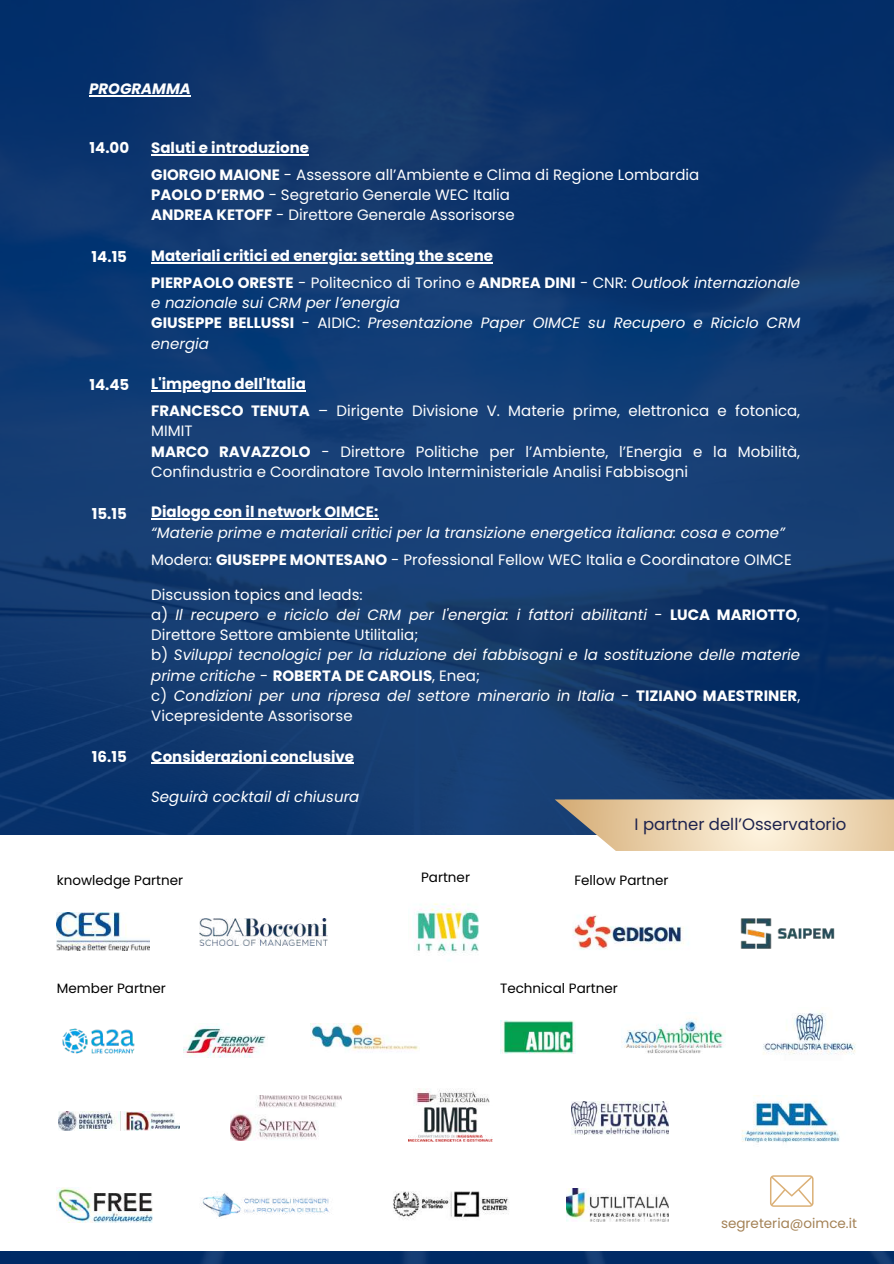
<style>
.page{position:relative;width:894px;height:1264px;background:#fff}
.page>*{position:absolute;margin:0;border:0;box-sizing:border-box;transform-origin:0 0}
.t1{font:16.5px "Poppins";color:#1e234d}
.t2{font:italic 15px/20.2px "Poppins";color:#fff}
.t3{font:15px/20.2px "Poppins";color:#fff}
.t4{font:700 15px/27px "Poppins";color:#fff}
.t5{font:italic 700 15px "Poppins";color:#fff}
.t6{font:13.5px "Poppins";color:#000}
.t7{font:13.5px "Poppins";color:#a48256}
.s1{font-weight:700}
.s2{font-weight:400}
.s3{font-weight:400;font-style:italic}
.s4{font-weight:700;font-style:normal}
.s5{font-style:normal}
</style>
<div class="page">
<img style="left:0;top:0;width:893px;height:1263px">
<div style="left:0;top:834px;width:893px;height:416px;background:#fff"></div>
<hr style="left:151px;top:154px;width:158px;height:1px;background:#fff">
<hr style="left:151px;top:262px;width:342px;height:1px;background:#fff">
<hr style="left:151px;top:390px;width:155px;height:1px;background:#fff">
<hr style="left:151px;top:518px;width:227px;height:1px;background:#fff">
<hr style="left:151px;top:762px;width:203px;height:2px;background:#fff">
<img style="left:57px;top:912px;width:92px;height:38px">
<img style="left:200px;top:918px;width:127px;height:27px">
<svg style="left:554px;top:799px;width:339px;height:52px;background:#e3d1b5"></svg>
<img style="left:572px;top:914px;width:112px;height:36px">
<img style="left:740px;top:918px;width:95px;height:31px">
<img style="left:183px;top:1026px;width:83px;height:31px">
<img style="left:310px;top:1023px;width:109px;height:29px">
<img style="left:413px;top:903px;width:66px;height:50px">
<img style="left:500px;top:1020px;width:75px;height:33px">
<img style="left:62px;top:1028px;width:73px;height:26px">
<img style="left:621px;top:1018px;width:103px;height:36px">
<img style="left:763px;top:1011px;width:93px;height:44px">
<img style="left:59px;top:1111px;width:120px;height:19px">
<img style="left:231px;top:1095px;width:110px;height:45px">
<img style="left:408px;top:1088px;width:84px;height:53px">
<img style="left:571px;top:1101px;width:97px;height:33px">
<img style="left:741px;top:1095px;width:99px;height:48px">
<img style="left:57px;top:1187px;width:96px;height:35px">
<img style="left:202px;top:1193px;width:128px;height:24px">
<img style="left:393px;top:1191px;width:116px;height:28px">
<img style="left:566px;top:1188px;width:102px;height:33px">
<svg style="left:770px;top:1175px;width:43px;height:31px"></svg>
<hr style="left:89px;top:95px;width:102px;height:1px;background:#fff">
<p class="t5" style="left:89px;top:78px;width:103px">PROGRAMMA</p>
<p class="t4" style="left:89px;top:134px;width:41px">14.00</p>
<p class="t4" style="left:92px;top:243px;width:37px">14.15</p>
<p class="t4" style="left:89px;top:371px;width:41px">14.45</p>
<p class="t4" style="left:92px;top:500px;width:36px">15.15</p>
<p class="t4" style="left:92px;top:743px;width:36px">16.15</p>
<p class="t3" style="left:151px;top:134px;width:549px;line-height:27px"><span class="s1">Saluti e introduzione<br>GIORGIO MAIONE</span> - Assessore all’Ambiente e Clima di Regione Lombardia</p>
<p class="t3" style="left:151px;top:185px;width:365px"><span class="s1">PAOLO D’ERMO</span> - Segretario Generale WEC Italia<br><span class="s1">ANDREA KETOFF</span> - Direttore Generale Assorisorse</p>
<p class="t4" style="left:151px;top:242px;width:650px">Materiali critici ed energia: setting the scene<br>PIERPAOLO ORESTE <span class="s2">- Politecnico di Torino e</span> ANDREA DINI <span class="s2">- CNR:</span> <span class="s3">Outlook internazionale</span></p>
<p class="t2" style="left:151px;top:293px;width:650px">e nazionale sui CRM per l’energia<br><span class="s4">GIUSEPPE BELLUSSI</span> <span class="s5">- AIDIC:</span> Presentazione Paper OIMCE su Recupero e Riciclo CRM energia</p>
<p class="t3" style="left:151px;top:370px;width:650px;line-height:27px"><span class="s1">L'impegno dell'Italia<br>FRANCESCO TENUTA</span> – Dirigente Divisione V. Materie prime, elettronica e fotonica,</p>
<p class="t3" style="left:151px;top:421px;width:650px">MIMIT<br><span class="s1">MARCO RAVAZZOLO</span> - Direttore Politiche per l’Ambiente, l’Energia e la Mobilità,<br>Confindustria e Coordinatore Tavolo Interministeriale Analisi Fabbisogni</p>
<p class="t4" style="left:151px;top:498px;width:228px">Dialogo con il network OIMCE:</p>
<p class="t2" style="left:151px;top:519px;width:642px;line-height:27px">“Materie prime e materiali critici per la transizione energetica italiana: cosa e come”<br><span class="s5">Modera:</span> <span class="s4">GIUSEPPE MONTESANO</span> <span class="s5">- Professional Fellow WEC Italia e Coordinatore OIMCE</span></p>
<p class="t2" style="left:151px;top:584px;width:650px"><span class="s5">Discussion topics and leads:<br>a)</span> Il recupero e riciclo dei CRM per l'energia: i fattori abilitanti <span class="s5">-</span> <span class="s4">LUCA MARIOTTO</span><span class="s5">, Direttore Settore ambiente Utilitalia;<br>b)</span> Sviluppi tecnologici per la riduzione dei fabbisogni e la sostituzione delle materie prime critiche - <span class="s4">ROBERTA DE CAROLIS</span><span class="s5">, Enea;<br>c)</span> Condizioni per una ripresa del settore minerario in Italia <span class="s5">-</span> <span class="s4">TIZIANO MAESTRINER</span><span class="s5">, Vicepresidente Assorisorse</span></p>
<p class="t4" style="left:151px;top:743px;width:204px">Considerazioni conclusive</p>
<p class="t2" style="left:151px;top:786px;width:210px">Seguirà cocktail di chiusura</p>
<p class="t1" style="left:634px;top:812px;width:213px">I partner dell’Osservatorio</p>
<p class="t6" style="left:57px;top:870px;width:128px">knowledge Partner</p>
<p class="t6" style="left:57px;top:978px;width:110px">Member Partner</p>
<p class="t6" style="left:421px;top:867px;width:50px">Partner</p>
<p class="t6" style="left:574px;top:870px;width:96px">Fellow Partner</p>
<p class="t6" style="left:500px;top:978px;width:119px">Technical Partner</p>
<p class="t7" style="left:720px;top:1213px;width:137px">segreteria@oimce.it</p>
</div>
